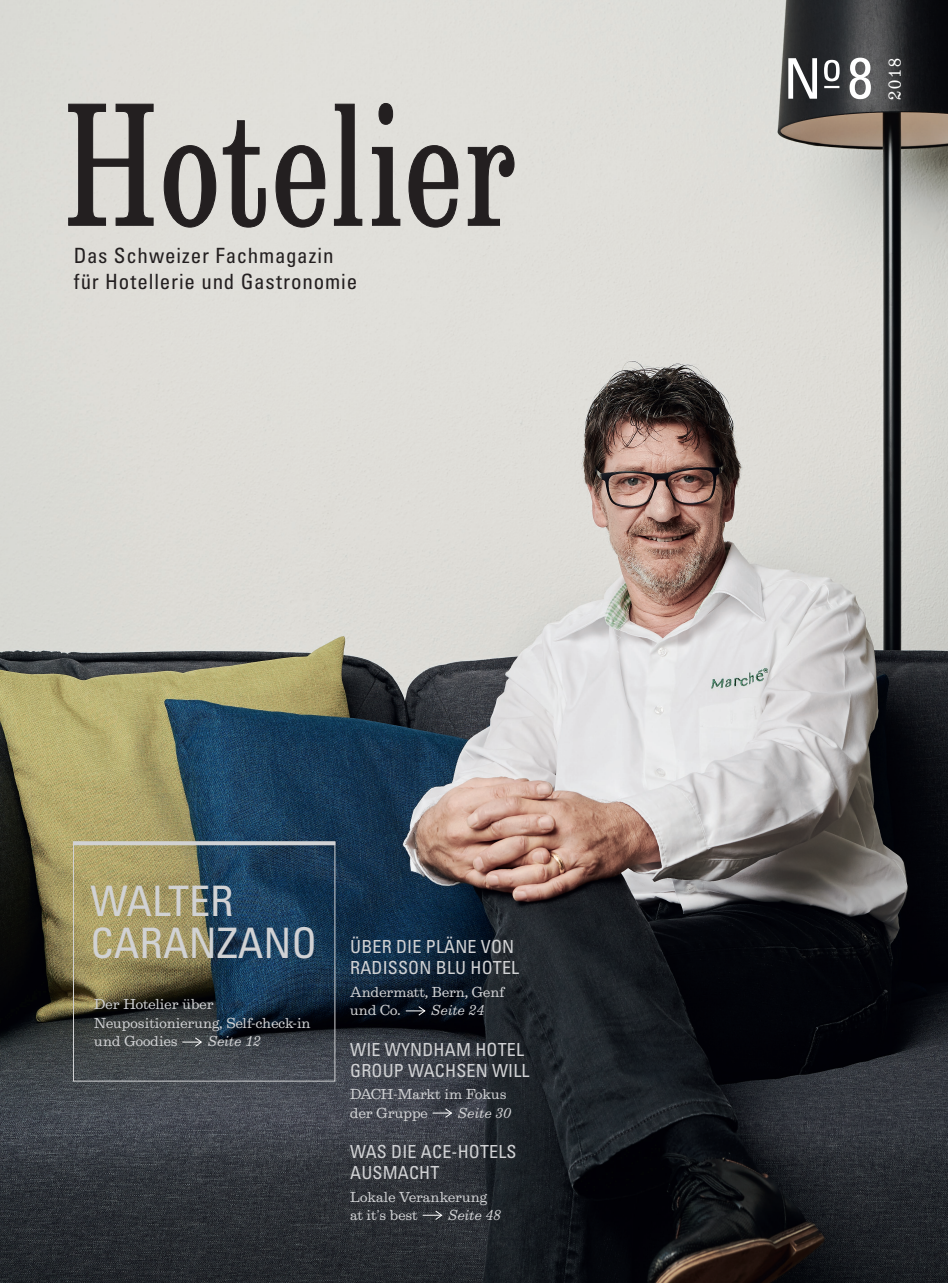
<style>
.page{position:relative;width:948px;height:1283px;background:#fff}
.page>*{position:absolute;margin:0;border:0;box-sizing:border-box;transform-origin:0 0}
.t1{font:181.5px "Egizio URW Con";letter-spacing:.01em;color:#231f20}
.t2{font:condensed 57.9px "Univers LT Pro";color:#fff}
.t3{font:condensed 42px/42px "Univers LT Pro";color:#d1d2d4}
.t4{font:condensed 21px/25.5px "Univers LT Pro";letter-spacing:.04em;color:#231f20}
.t5{font:condensed 18px/21px "Univers LT Pro";letter-spacing:.01em;color:#d1d2d4}
.t6{font:18px "Egizio URW";color:#fff}
.t7{font:15px/18.3px "Egizio URW";letter-spacing:.005em;color:#d1d2d4}
.t8{font:italic 15px "Egizio URW";letter-spacing:.005em;color:#d1d2d4}
.s1{font-family:"Egizio URW Con"}
</style>
<div class="page">
<img style="left:0;top:0;width:948px;height:1282px">
<svg style="left:68px;top:104px;width:86px;height:122px;background:#cfcec9"></svg>
<svg style="left:164px;top:145px;width:52px;height:83px;background:#cfcec9"></svg>
<svg style="left:223px;top:120px;width:43px;height:108px;background:#d1d0cb"></svg>
<svg style="left:275px;top:145px;width:50px;height:83px;background:#ceccc8"></svg>
<svg style="left:334px;top:104px;width:28px;height:122px;background:#cfcec9"></svg>
<svg style="left:372px;top:103px;width:28px;height:123px;background:#d0cfcb"></svg>
<svg style="left:408px;top:145px;width:50px;height:83px;background:#cdccc8"></svg>
<svg style="left:468px;top:145px;width:46px;height:81px;background:#cfcdc9"></svg>
<svg style="left:406px;top:1005px;width:20px;height:10px"></svg>
<svg style="left:432px;top:1108px;width:20px;height:9px"></svg>
<svg style="left:423px;top:1210px;width:19px;height:10px"></svg>
<hr style="left:73px;top:841px;width:262px;height:4px;background:#d1d2d4">
<div style="left:73px;top:841px;width:262px;height:240px;border:1px solid #d1d2d4"></div>
<svg style="left:182px;top:1037px;width:20px;height:10px"></svg>
<svg style="left:788px;top:58px;width:29px;height:41px"></svg>
<svg style="left:824px;top:60px;width:15px;height:28px"></svg>
<h1 class="t1" style="left:63px;top:70px;width:455px">Hotelier</h1>
<h3 class="t4" style="left:74px;top:242px;width:285px">Das Schweizer Fachmagazin für Hotellerie und Gastronomie</h3>
<h3 class="t3" style="left:91px;top:878px;width:228px">WALTER<br>CARANZANO</h3>
<p class="t7" style="left:94px;top:995px;width:218px">Der Hotelier über<br>Neupositionierung, Self-check-in und Goodies</p>
<p class="t8" style="left:208px;top:1032px;width:55px">Seite 12</p>
<p class="t5" style="left:350px;top:935px;width:171px">ÜBER DIE PLÄNE VON<br>RADISSON BLU HOTEL</p>
<p class="t7" style="left:350px;top:982px;width:156px">Andermatt, Bern, Genf und Co.</p>
<p class="t8" style="left:431px;top:1001px;width:55px">Seite 24</p>
<p class="t5" style="left:350px;top:1038px;width:181px">WIE WYNDHAM HOTEL<br>GROUP WACHSEN WILL</p>
<p class="t7" style="left:350px;top:1085px;width:158px">DACH-Markt im Fokus der Gruppe</p>
<p class="t8" style="left:458px;top:1104px;width:55px">Seite 30</p>
<p class="t5" style="left:350px;top:1140px;width:168px">WAS DIE ACE-HOTELS<br>AUSMACHT</p>
<p class="t7" style="left:350px;top:1187px;width:138px">Lokale Verankerung at it<span class="s1">ʼ</span>s best</p>
<p class="t8" style="left:448px;top:1206px;width:55px">Seite 48</p>
<h2 class="t2" style="left:847px;top:41px;width:27px">8</h2>
<p class="t6" style="left:885px;top:100px;width:43px;rotate:-90deg">2018</p>
</div>
